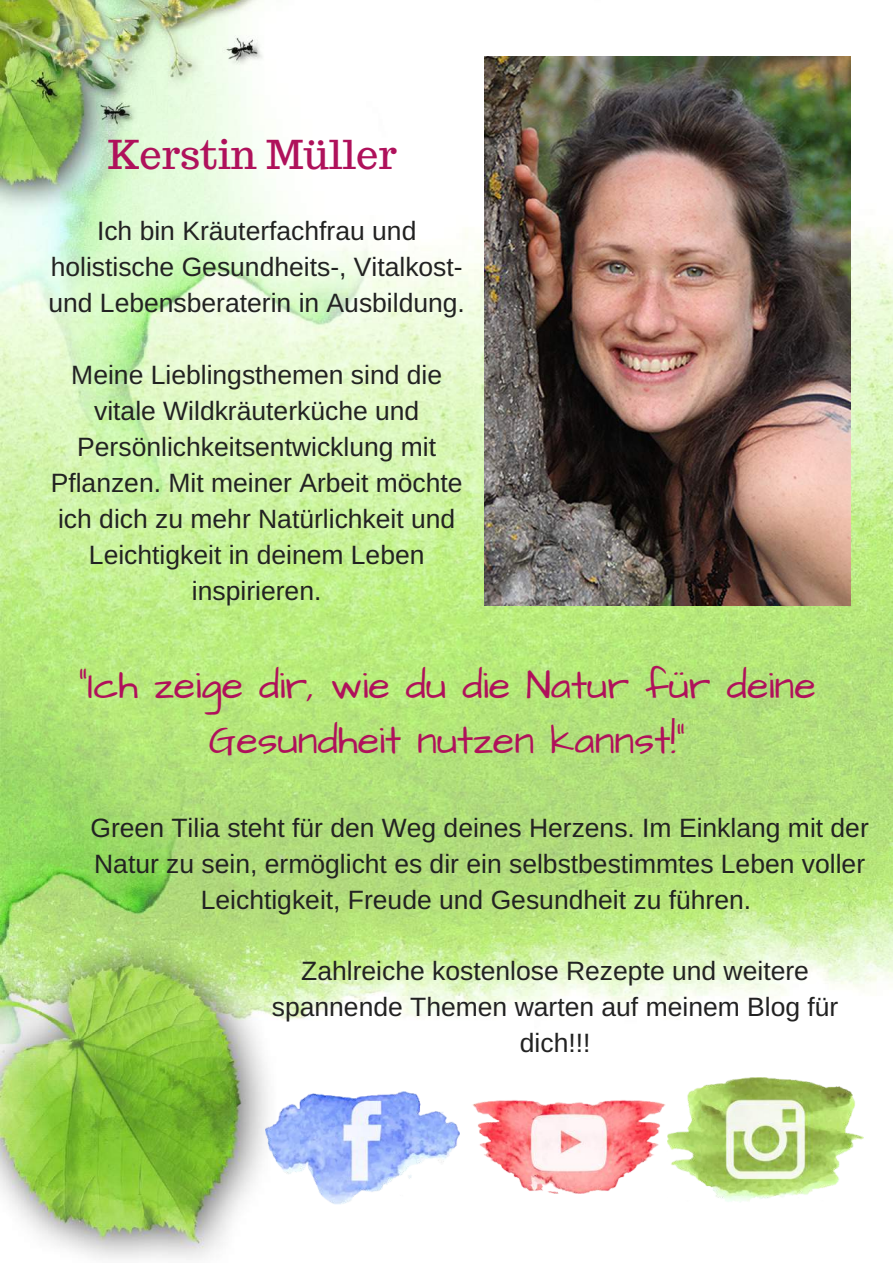
<style>
.page{position:relative;width:893px;height:1263px;background:#fff}
.page>*{position:absolute;margin:0;border:0;box-sizing:border-box;transform-origin:0 0}
.t1{font:39.75px/55.2px "Architects Daughter";color:#af115b;text-align:center}
.t2{font:39.75px "Trocchi";color:#af115b}
.t3{font:26.55px/36px "Arimo";color:#222;text-align:center}
</style>
<div class="page">
<img style="left:0;top:0;width:893px;height:1260px">
<img style="left:266px;top:1091px;width:193px;height:114px">
<img style="left:472px;top:1098px;width:196px;height:99px">
<img style="left:668px;top:1078px;width:196px;height:125px">
<img style="left:484px;top:56px;width:366px;height:550px">
<h1 class="t2" style="left:108px;top:128px;width:290px">Kerstin Müller</h1>
<p class="t3" style="left:48px;top:213px;width:418px">Ich bin Kräuterfachfrau und holistische Gesundheits-, Vitalkost&shy;und Lebensberaterin in Ausbildung.</p>
<p class="t3" style="left:51px;top:357px;width:413px">Meine Lieblingsthemen sind die vitale Wildkräuterküche und<br>Persönlichkeitsentwicklung mit<br>Pflanzen. Mit meiner Arbeit möchte ich dich zu mehr Natürlichkeit und<br>Leichtigkeit in deinem Leben inspirieren.</p>
<h1 class="t1" style="left:78px;top:659px;width:739px">"Ich zeige dir, wie du die Natur für deine<br>Gesundheit nutzen kannst!"</h1>
<p class="t3" style="left:91px;top:809px;width:780px">Green Tilia steht für den Weg deines Herzens. Im Einklang mit der<br>Natur zu sein, ermöglicht es dir ein selbstbestimmtes Leben voller<br>Leichtigkeit, Freude und Gesundheit zu führen.</p>
<p class="t3" style="left:272px;top:952px;width:568px">Zahlreiche kostenlose Rezepte und weitere spannende Themen warten auf meinem Blog für dich!!!</p>
</div>
